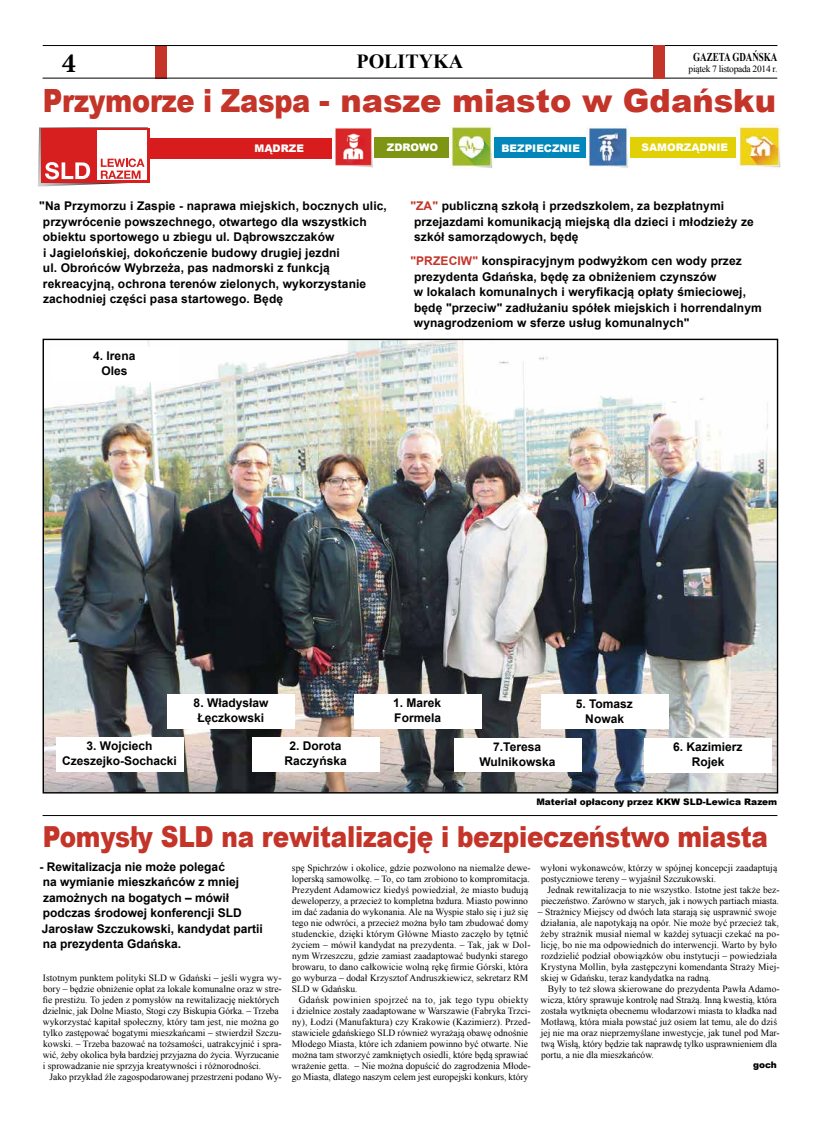
<style>
.page{position:relative;width:820px;height:1134px;background:#fff}
.page>*{position:absolute;margin:0;border:0;box-sizing:border-box;transform-origin:0 0}
.t1{font:900 32px "Arial";color:#c43429;scale:.85 1}
.t2{font:900 29px "Arial";letter-spacing:-.01em;color:#c43429;scale:.85 1}
.t3{font:700 28px "Minion Pro";color:#000}
.t4{font:700 20px "Times New Roman";color:#000}
.t5{font:700 12px/15.5px "Arial";letter-spacing:.01em;color:#000;text-align:center}
.t6{font:700 12px "Times New Roman";color:#000;scale:.75 1}
.t7{font:900 10.5px "Arial";color:#fff}
.t8{font:9.5px/11px "Times New Roman";color:#000}
.t9{font:9.5px "Times New Roman";letter-spacing:-.03em;color:#000}
.t10{font:900 9px "Arial";color:#000}
.s1{color:#c43429}
</style>
<div class="page">
<div style="left:156px;top:45px;width:11px;height:33px;background:#c43429"></div>
<hr style="left:43px;top:45px;width:734px;height:1px;background:#000">
<hr style="left:43px;top:78px;width:734px;height:1px;background:#000">
<div style="left:652px;top:45px;width:12px;height:33px;background:#c43429"></div>
<img style="left:45px;top:341px;width:730px;height:450px">
<div style="left:148px;top:138px;width:185px;height:20px;background:#d81c1e"></div>
<div style="left:373px;top:138px;width:77px;height:20px;background:#7e9513"></div>
<div style="left:492px;top:138px;width:95px;height:20px;background:#0187ba"></div>
<div style="left:628px;top:138px;width:108px;height:20px;background:#e1d004"></div>
<img style="left:449px;top:126px;width:44px;height:42px">
<img style="left:736px;top:124px;width:44px;height:45px">
<img style="left:332px;top:128px;width:41px;height:40px">
<img style="left:586px;top:126px;width:43px;height:42px">
<div style="left:167px;top:694px;width:128px;height:34px;background:#fff"></div>
<hr style="left:43px;top:815px;width:734px;height:1px;background:#000">
<svg style="left:38px;top:127px;width:110px;height:60px"></svg>
<div style="left:354px;top:694px;width:127px;height:34px;background:#fff"></div>
<div style="left:252px;top:737px;width:127px;height:34px;background:#fff"></div>
<div style="left:56px;top:737px;width:127px;height:34px;background:#fff"></div>
<div style="left:51px;top:347px;width:127px;height:34px;background:#fff"></div>
<div style="left:540px;top:695px;width:128px;height:34px;background:#fff"></div>
<div style="left:644px;top:738px;width:127px;height:34px;background:#fff"></div>
<div style="left:454px;top:738px;width:127px;height:33px;background:#fff"></div>
<h3 class="t3" style="left:62px;top:44px;width:16px">4</h3>
<h3 class="t4" style="left:356px;top:48px;width:108px">POLITYKA</h3>
<p class="t6" style="left:693px;top:48px;width:114px">GAZETA GDAŃSKA</p>
<p class="t9" style="left:688px;top:62px;width:90px">piątek 7 listopada 2014 r.</p>
<h1 class="t1" style="left:43px;top:77px;width:863px">Przymorze i Zaspa - nasze miasto w Gdańsku</h1>
<p class="t7" style="left:254px;top:141px;width:51px">MĄDRZE</p>
<p class="t7" style="left:387px;top:139px;width:53px">ZDROWO</p>
<p class="t7" style="left:501px;top:141px;width:80px">BEZPIECZNIE</p>
<p class="t7" style="left:641px;top:139px;width:88px">SAMORZĄDNIE</p>
<p class="t5" style="left:39px;top:199px;width:349px;text-align:left">"Na Przymorzu i Zaspie - naprawa miejskich, bocznych ulic, przywrócenie powszechnego, otwartego dla wszystkich obiektu sportowego u zbiegu ul. Dąbrowszczaków<br>i Jagielońskiej, dokończenie budowy drugiej jezdni<br>ul. Obrońców Wybrzeża, pas nadmorski z funkcją rekreacyjną, ochrona terenów zielonych, wykorzystanie zachodniej części pasa startowego. Będę</p>
<p class="t5" style="left:414px;top:199px;width:341px;text-align:left;text-indent:-4px"><span class="s1">"ZA"</span> publiczną szkołą i przedszkolem, za bezpłatnymi przejazdami komunikacją miejską dla dzieci i młodzieży ze szkół samorządowych, będę</p>
<p class="t5" style="left:410px;top:254px;width:353px;text-align:left"><span class="s1">"PRZECIW"</span> konspiracyjnym podwyżkom cen wody przez prezydenta Gdańska, będę za obniżeniem czynszów<br>w lokalach komunalnych i weryfikacją opłaty śmieciowej, będę "przeciw" zadłużaniu spółek miejskich i horrendalnym wynagrodzeniom w sferze usług komunalnych"</p>
<p class="t5" style="left:93px;top:349px;width:44px;line-height:15px">4. Irena<br>Oles</p>
<p class="t5" style="left:62px;top:738px;width:116px;line-height:15px">3. Wojciech<br>Czeszejko-Sochacki</p>
<p class="t5" style="left:193px;top:696px;width:76px;line-height:15px">8. Władysław<br>Łęczkowski</p>
<p class="t5" style="left:284px;top:738px;width:64px;line-height:15px">2. Dorota<br>Raczyńska</p>
<p class="t5" style="left:393px;top:695px;width:50px;line-height:15px;text-align:left">1. Marek<br>Formela</p>
<p class="t5" style="left:479px;top:740px;width:77px;line-height:15px">7.Teresa<br>Wulnikowska</p>
<p class="t5" style="left:575px;top:696px;width:59px;line-height:15px">5. Tomasz<br>Nowak</p>
<p class="t5" style="left:673px;top:740px;width:71px;line-height:15px">6. Kazimierz<br>Rojek</p>
<p class="t10" style="left:536px;top:795px;width:242px">Materiał opłacony przez KKW SLD-Lewica Razem</p>
<h2 class="t2" style="left:43px;top:816px;width:854px">Pomysły SLD na rewitalizację i bezpieczeństwo miasta</h2>
<p class="t5" style="left:39px;top:859px;width:225px;text-align:left">- Rewitalizacja nie może polegać<br>na wymianie mieszkańców z mniej zamożnych na bogatych – mówił podczas środowej konferencji SLD<br>Jarosław Szczukowski, kandydat partii na prezydenta Gdańska.</p>
<p class="t8" style="left:43px;top:972px;width:240px">Istotnym punktem polityki SLD w Gdański – jeśli wygra wy&shy;bory – będzie obniżenie opłat za lokale komunalne oraz w stre&shy;fie prestiżu. To jeden z pomysłów na rewitalizację niektórych dzielnic, jak Dolne Miasto, Stogi czy Biskupia Górka. – Trzeba wykorzystać kapitał społeczny, który tam jest, nie można go tylko zastępować bogatymi mieszkańcami – stwierdził Szczu&shy;kowski. – Trzeba bazować na tożsamości, uatrakcyjnić i spra&shy;wić, żeby okolica była bardziej przyjazna do życia. Wyrzucanie i sprowadzanie nie sprzyja kreatywności i różnorodności.</p>
<p class="t8" style="left:50px;top:1071px;width:233px">Jako przykład źle zagospodarowanej przestrzeni podano Wy-</p>
<p class="t8" style="left:540px;top:862px;width:238px">wyłoni wykonawców, którzy w spójnej koncepcji zaadaptują postyczniowe tereny – wyjaśnił Szczukowski.</p>
<p class="t8" style="left:541px;top:884px;width:240px;text-align:right">Jednak rewitalizacja to nie wszystko. Istotne jest także bez&shy;pieczeństwo. Zarówno w starych, jak i nowych partiach miasta.</p>
<p class="t8" style="left:537px;top:906px;width:243px">– Strażnicy Miejscy od dwóch lata starają się usprawnić swoje działania, ale napotykają na opór. Nie może być przecież tak, żeby strażnik musiał niemal w każdej sytuacji czekać na po&shy;licję, bo nie ma odpowiednich do interwencji. Warto by było rozdzielić podział obowiązków obu instytucji – powiedziała Krystyna Mollin, była zastępczyni komendanta Straży Miej&shy;skiej w Gdańsku, teraz kandydatka na radną.</p>
<p class="t8" style="left:540px;top:983px;width:240px;text-indent:7px">Były to też słowa skierowane do prezydenta Pawła Adamo&shy;wicza, który sprawuje kontrolę nad Strażą. Inną kwestią, która została wytknięta obecnemu włodarzowi miasta to kładka nad Motławą, która miała powstać już osiem lat temu, ale do dziś jej nie ma oraz nieprzemyślane inwestycje, jak tunel pod Mar&shy;twą Wisłą, który będzie tak naprawdę tylko usprawnieniem dla portu, a nie dla mieszkańców.</p>
<p class="t10" style="left:752px;top:1059px;width:25px">goch</p>
<p class="t8" style="left:291px;top:862px;width:240px">spę Spichrzów i okolice, gdzie pozwolono na niemalże dewe&shy;loperską samowolkę. – To, co tam zrobiono to kompromitacja.<br>Prezydent Adamowicz kiedyś powiedział, że miasto budują deweloperzy, a przecież to kompletna bzdura. Miasto powinno im dać zadania do wykonania. Ale na Wyspie stało się i już się tego nie odwróci, a przecież można było tam zbudować domy studenckie, dzięki którym Główne Miasto zaczęło by tętnić życiem – mówił kandydat na prezydenta. – Tak, jak w Dol&shy;nym Wrzeszczu, gdzie zamiast zaadaptować budynki starego browaru, to dano całkowicie wolną rękę firmie Górski, która go wyburza – dodał Krzysztof Andruszkiewicz, sekretarz RM SLD w Gdańsku.</p>
<p class="t8" style="left:291px;top:994px;width:240px;text-align:center">Gdańsk powinien spojrzeć na to, jak tego typu obiekty<br>i dzielnice zostały zaadaptowane w Warszawie (Fabryka Trzci&shy;ny), Łodzi (Manufaktura) czy Krakowie (Kazimierz). Przed&shy;stawiciele gdańskiego SLD również wyrażają obawę odnośnie Młodego Miasta, które ich zdaniem powinno być otwarte. Nie można tam stworzyć zamkniętych osiedli, które będą sprawiać wrażenie getta. – Nie można dopuścić do zagrodzenia Młode&shy;go Miasta, dlatego naszym celem jest europejski konkurs, który</p>
</div>
